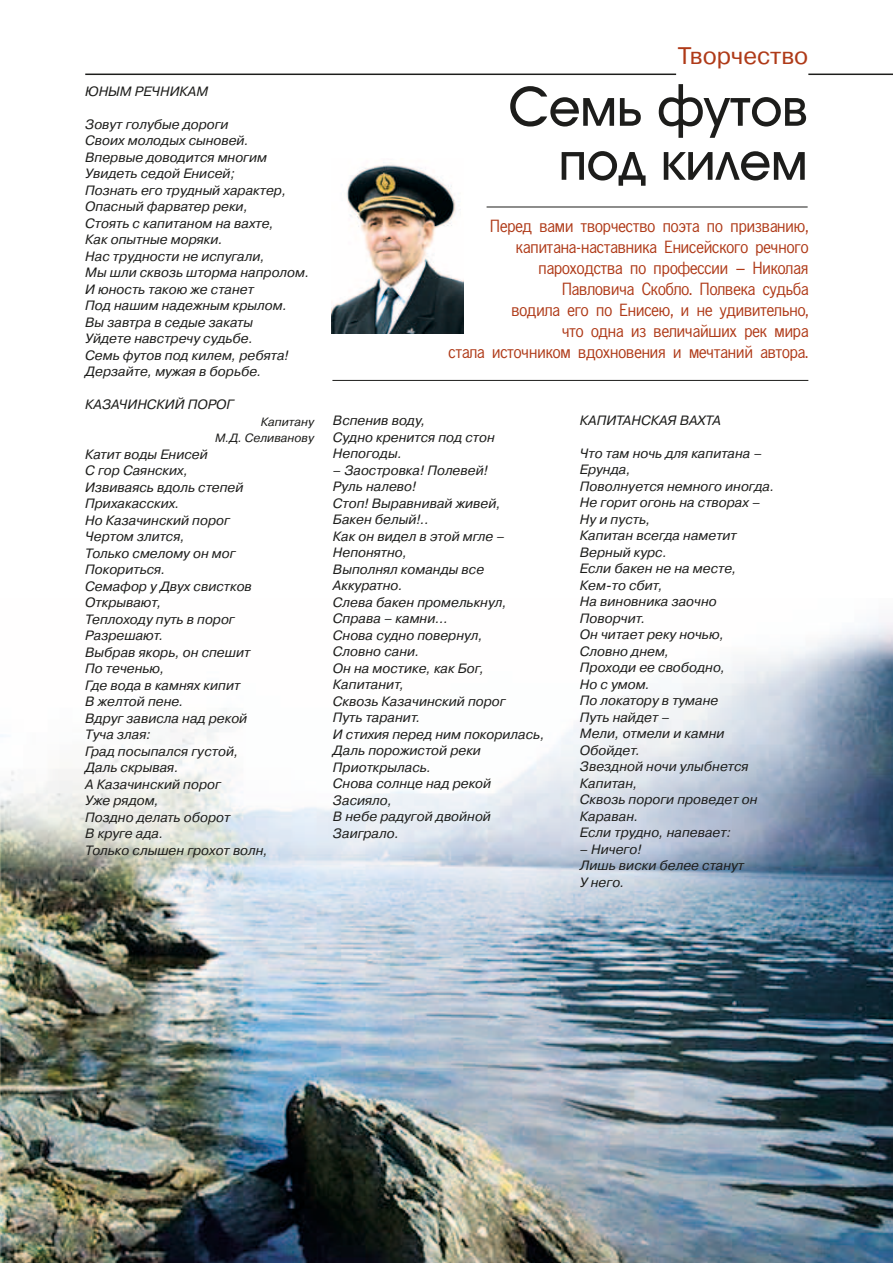
<style>
.page{position:relative;width:893px;height:1263px;background:#fff}
.page>*{position:absolute;margin:0;border:0;box-sizing:border-box;transform-origin:0 0}
.t1{font:54px/54px "zn Avante Bs";color:#1d1d1b;text-align:right}
.t2{font:24px "zn Pragmatica";color:#af3a18}
.t3{font:18px/21px "zn News Gothic";color:#af3a18;text-align:right}
.t4{font:italic 13.5px/16.5px "zn Pragmatica";color:#1d1d1b}
.t5{font:italic 12px/16.5px "zn Pragmatica";color:#1d1d1b;text-align:right}
</style>
<div class="page">
<img style="left:0;top:622px;width:893px;height:641px">
<img style="left:332px;top:162px;width:131px;height:171px">
<hr style="left:487px;top:207px;width:321px;height:1px;background:#1d1d1b">
<hr style="left:332px;top:380px;width:476px;height:1px;background:#1d1d1b">
<hr style="left:85px;top:74px;width:591px;height:1px;background:#1d1d1b">
<hr style="left:808px;top:74px;width:85px;height:1px;background:#1d1d1b">
<p class="t4" style="left:85px;top:83px;width:124px">ЮНЫМ РЕЧНИКАМ</p>
<p class="t4" style="left:85px;top:116px;width:226px">Зовут голубые дороги<br>Своих молодых сыновей.<br>Впервые доводится многим<br>Увидеть седой Енисей;<br>Познать его трудный характер,<br>Опасный фарватер реки,<br>Стоять с капитаном на вахте,<br>Как опытные моряки.<br>Нас трудности не испугали,<br>Мы шли сквозь шторма напролом.<br>И юность такою же станет<br>Под нашим надежным крылом.<br>Вы завтра в седые закаты<br>Уйдете навстречу судьбе.<br>Семь футов под килем, ребята!<br>Дерзайте, мужая в борьбе.</p>
<p class="t4" style="left:85px;top:396px;width:150px">КАЗАЧИНСКИЙ ПОРОГ</p>
<p class="t5" style="left:215px;top:413px;width:100px">Капитану<br>М.Д. Селиванову</p>
<p class="t4" style="left:85px;top:446px;width:184px">Катит воды Енисей<br>С гор Саянских,<br>Извиваясь вдоль степей<br>Прихакасских.<br>Но Казачинский порог<br>Чертом злится,<br>Только смелому он мог<br>Покориться.<br>Семафор у Двух свистков<br>Открывают,<br>Теплоходу путь в порог<br>Разрешают.<br>Выбрав якорь, он спешит<br>По теченью,<br>Где вода в камнях кипит<br>В желтой пене.<br>Вдруг зависла над рекой<br>Туча злая:<br>Град посыпался густой,<br>Даль скрывая.<br>А Казачинский порог<br>Уже рядом,<br>Поздно делать оборот<br>В круге ада.<br>Только слышен грохот волн,</p>
<h2 class="t2" style="left:678px;top:43px;width:132px">Творчество</h2>
<h1 class="t1" style="left:509px;top:81px;width:300px">Семь футов под килем</h1>
<p class="t3" style="left:449px;top:215px;width:361px">Перед вами творчество поэта по призванию, капитана-наставника Енисейского речного пароходства по профессии – Николая<br>Павловича Скобло. Полвека судьба<br>водила его по Енисею, и не удивительно,<br>что одна из величайших рек мира<br>стала источником вдохновения и мечтаний автора.</p>
<p class="t4" style="left:333px;top:412px;width:163px">Вспенив воду,<br>Судно кренится под стон<br>Непогоды.</p>
<p class="t4" style="left:333px;top:462px;width:213px">– Заостровка! Полевей!<br>Руль налево!<br>Стоп! Выравнивай живей,<br>Бакен белый!..<br>Как он видел в этой мгле –<br>Непонятно,<br>Выполнял команды все<br>Аккуратно.<br>Слева бакен промелькнул,<br>Справа – камни…<br>Снова судно повернул,<br>Словно сани.<br>Он на мостике, как Бог,<br>Капитанит,<br>Сквозь Казачинский порог<br>Путь таранит.<br>И стихия перед ним покорилась,<br>Даль порожистой реки<br>Приоткрылась.<br>Снова солнце над рекой<br>Засияло,<br>В небе радугой двойной<br>Заиграло.</p>
<p class="t4" style="left:580px;top:412px;width:142px">КАПИТАНСКАЯ ВАХТА</p>
<p class="t4" style="left:580px;top:445px;width:196px">Что там ночь для капитана –<br>Ерунда,<br>Поволнуется немного иногда.<br>Не горит огонь на створах –<br>Ну и пусть,<br>Капитан всегда наметит<br>Верный курс.<br>Если бакен не на месте,<br>Кем-то сбит,<br>На виновника заочно<br>Поворчит.<br>Он читает реку ночью,<br>Словно днем,<br>Проходи ее свободно,<br>Но с умом.<br>По локатору в тумане<br>Путь найдет –<br>Мели, отмели и камни<br>Обойдет.<br>Звездной ночи улыбнется<br>Капитан,<br>Сквозь пороги проведет он<br>Караван.<br>Если трудно, напевает:</p>
<p class="t4" style="left:580px;top:841px;width:166px">– Ничего!<br>Лишь виски белее станут<br>У него.</p>
</div>
